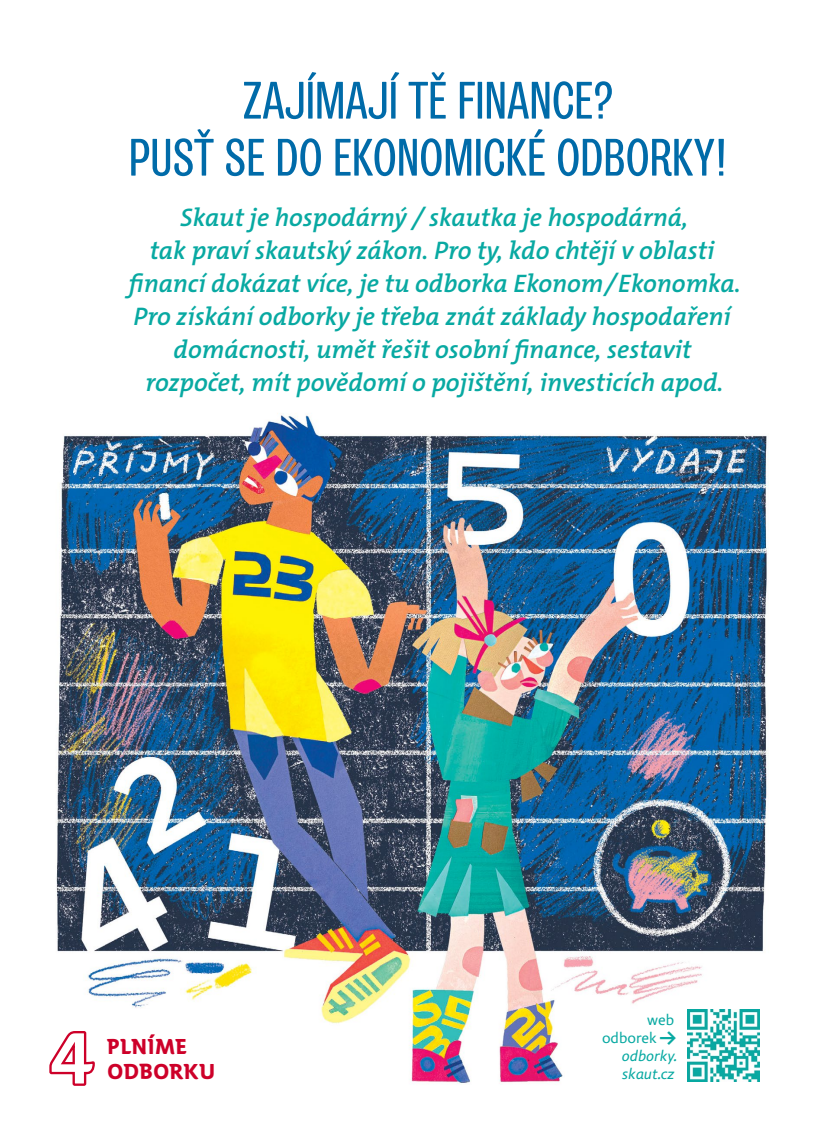
<style>
.page{position:relative;width:830px;height:1127px;background:#fff}
.page>*{position:absolute;margin:0;border:0;box-sizing:border-box;transform-origin:0 0}
.t1{font:52.5px/57px "Trivia Grotesk N3";color:#006ba9;text-align:center}
.t2{font:italic 600 25.5px/33px "The Mix C5";color:#08a9a2;text-align:center}
.t3{font:700 21.45px/25.5px "SKAUT";letter-spacing:-.01em;color:#cd0029}
.t4{font:italic 15px/18px "Comenia Sans";color:#08a9a2;text-align:right}
.s1{font-style:normal}
.s2{font-family:"The Mix C5";font-weight:800;font-style:normal;font-size:16.5px}
</style>
<div class="page">
<img style="left:56px;top:413px;width:712px;height:671px">
<svg style="left:49px;top:1030px;width:47px;height:56px"></svg>
<img style="left:687px;top:1009px;width:72px;height:72px">
<h1 class="t1" style="left:129px;top:73px;width:600px">ZAJÍMAJÍ TĚ FINANCE?<br>PUSŤ SE DO EKONOMICKÉ ODBORKY!</h1>
<p class="t2" style="left:129px;top:201px;width:613px">Skaut je hospodárný / skautka je hospodárná,<br>tak praví skautský zákon. Pro ty, kdo chtějí v oblasti financí dokázat více, je tu odborka Ekonom/ Ekonomka.<br>Pro získání odborky je třeba znát základy hospodaření domácnosti, umět řešit osobní finance, sestavit rozpočet, mít povědomí o pojištění, investicích apod.</p>
<p class="t3" style="left:107px;top:1033px;width:110px">PLNÍME<br>ODBORKU</p>
<p class="t4" style="left:601px;top:1011px;width:77px"><span class="s1">web odborek</span> <span class="s2">→ </span>odborky. skaut.cz</p>
</div>
